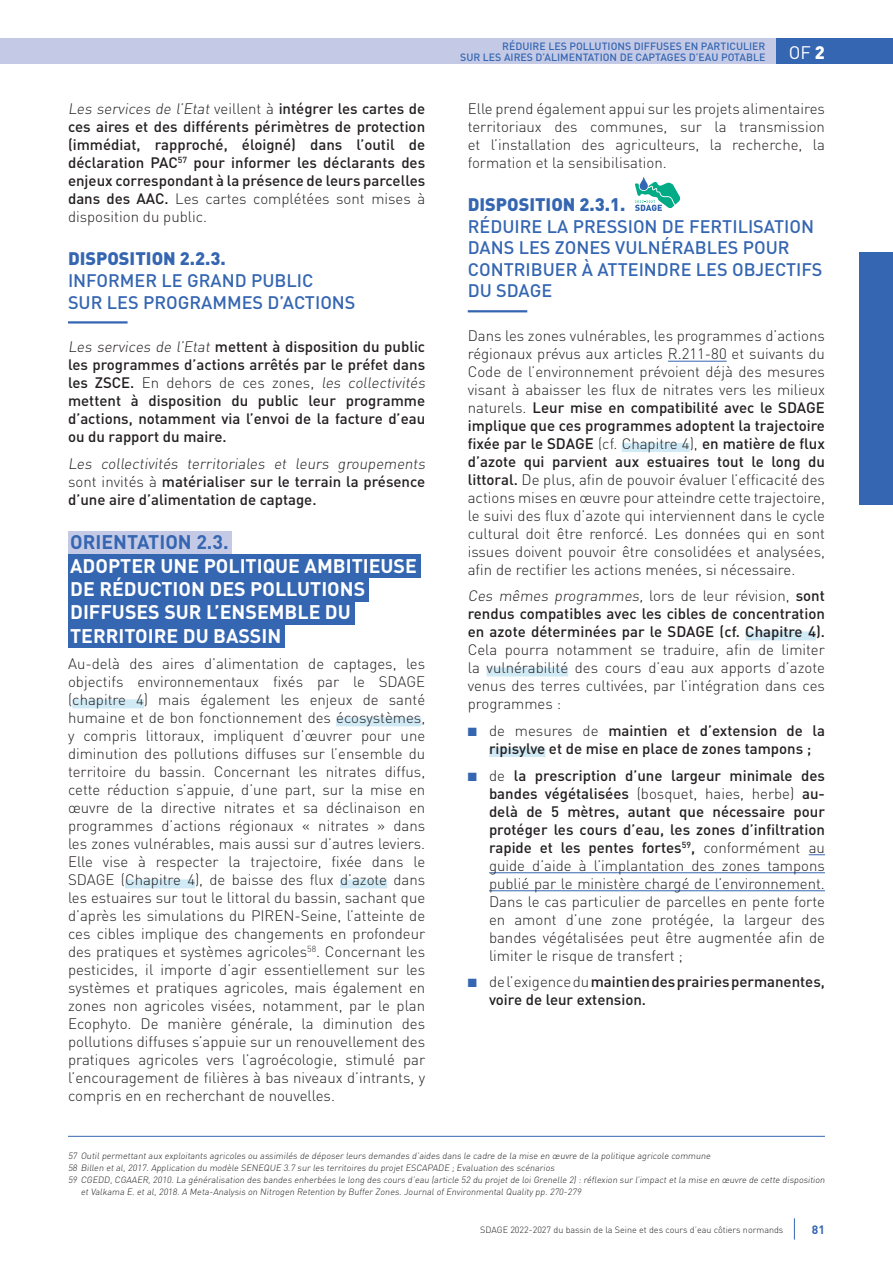
<style>
.page{position:relative;width:893px;height:1263px;background:#fff}
.page>*{position:absolute;margin:0;border:0;box-sizing:border-box;transform-origin:0 0}
.t1{font:700 19.5px/23.4px "DIN";color:#fff}
.t2{font:700 19.5px "DIN";color:#3566b1}
.t3{font:500 18px/21.6px "DIN";color:#3566b1}
.t4{font:900 18px "DIN";color:#3566b1}
.t5{font:18px "DIN";color:#fff}
.t6{font:300 15px/18px "DIN";color:#231f20;text-align:justify}
.t7{font:500 15px/18px "DIN";color:#231f20}
.t8{font:700 12px "DIN";color:#3566b1}
.t9{font:500 10.5px/10.5px "DIN";color:#3566b1;text-align:right}
.t10{font:300 9px "DIN";color:#231f20}
.s1{font-weight:300}
.s2{font-weight:900}
.s3{font-weight:500}
.s4{color:#3566b1}
</style>
<div class="page">
<svg style="left:794px;top:1218px;width:1px;height:21px"></svg>
<div style="left:0;top:38px;width:776px;height:26px;background:#c4cae6"></div>
<div style="left:776px;top:38px;width:117px;height:26px;background:#3566b1"></div>
<div style="left:859px;top:253px;width:34px;height:252px;background:#3566b1"></div>
<hr style="left:68px;top:321px;width:60px;height:2px;background:#3566b1">
<div style="left:68px;top:531px;width:164px;height:23px;background:#c4cae6"></div>
<div style="left:68px;top:554px;width:352px;height:24px;background:#3566b1"></div>
<div style="left:68px;top:578px;width:300px;height:23px;background:#3566b1"></div>
<div style="left:68px;top:601px;width:286px;height:24px;background:#3566b1"></div>
<div style="left:68px;top:624px;width:216px;height:24px;background:#3566b1"></div>
<div style="left:72px;top:699px;width:72px;height:9px;background:#d0eaf6"></div>
<div style="left:336px;top:717px;width:85px;height:9px;background:#d0eaf6"></div>
<div style="left:125px;top:879px;width:70px;height:9px;background:#d0eaf6"></div>
<div style="left:340px;top:879px;width:47px;height:9px;background:#d0eaf6"></div>
<hr style="left:68px;top:1136px;width:757px;height:1px;background:#3566b1">
<hr style="left:468px;top:310px;width:59px;height:2px;background:#3566b1">
<hr style="left:668px;top:361px;width:59px;height:1px;background:#3566b1">
<div style="left:622px;top:443px;width:68px;height:9px;background:#d0eaf6"></div>
<div style="left:745px;top:631px;width:71px;height:9px;background:#d0eaf6"></div>
<div style="left:487px;top:667px;width:81px;height:9px;background:#d0eaf6"></div>
<div style="left:489px;top:748px;width:56px;height:9px;background:#d0eaf6"></div>
<svg style="left:809px;top:854px;width:16px;height:1px"></svg>
<hr style="left:489px;top:872px;width:336px;height:1px;background:#3566b1">
<hr style="left:489px;top:890px;width:336px;height:1px;background:#3566b1">
<svg style="left:635px;top:177px;width:45px;height:34px"></svg>
<p class="t7" style="left:68px;top:100px;width:359px;text-align:justify"><span class="s1">Les services de l’Etat veillent à</span> intégrer les cartes de ces aires et des différents périmètres de protection (immédiat, rapproché, éloigné) dans l’outil de déclaration PAC<sup>57</sup> pour informer les déclarants des enjeux correspondant à la présence de leurs parcelles dans des AAC. <span class="s1">Les cartes complétées sont mises à disposition du public.</span></p>
<p class="t4" style="left:68px;top:247px;width:159px">DISPOSITION 2.2.3.</p>
<p class="t3" style="left:68px;top:269px;width:289px">INFORMER LE GRAND PUBLIC<br>SUR LES PROGRAMMES D’ACTIONS</p>
<p class="t7" style="left:68px;top:337px;width:361px"><span class="s1">Les services de l’Etat</span> mettent à disposition du public les programmes d’actions arrêtés par le préfet dans les ZSCE. <span class="s1">En dehors de ces zones, les collectivités </span>mettent à disposition du public leur programme d’actions, notamment via l’envoi de la facture d’eau ou du rapport du maire.</p>
<p class="t7" style="left:68px;top:454px;width:361px"><span class="s1">Les collectivités territoriales et leurs groupements sont invités à</span> matérialiser sur le terrain la présence d’une aire d’alimentation de captage.</p>
<h1 class="t2" style="left:70px;top:529px;width:160px">ORIENTATION 2.3.</h1>
<h1 class="t1" style="left:70px;top:553px;width:348px">ADOPTER UNE POLITIQUE AMBITIEUSE<br>DE RÉDUCTION DES POLLUTIONS<br>DIFFUSES SUR L’ENSEMBLE DU<br>TERRITOIRE DU BASSIN</h1>
<p class="t6" style="left:68px;top:655px;width:359px">Au-delà des aires d’alimentation de captages, les objectifs environnementaux fixés par le SDAGE (chapitre 4) mais également les enjeux de santé humaine et de bon fonctionnement des écosystèmes, y compris littoraux, impliquent d’œuvrer pour une diminution des pollutions diffuses sur l’ensemble du territoire du bassin. Concernant les nitrates diffus, cette réduction s’appuie, d’une part, sur la mise en œuvre de la directive nitrates et sa déclinaison en programmes d’actions régionaux « nitrates » dans les zones vulnérables, mais aussi sur d’autres leviers.<br>Elle vise à respecter la trajectoire, fixée dans le SDAGE (Chapitre 4), de baisse des flux d’azote dans les estuaires sur tout le littoral du bassin, sachant que d’après les simulations du PIREN-Seine, l’atteinte de ces cibles implique des changements en profondeur des pratiques et systèmes agricoles<sup>58</sup>. Concernant les pesticides, il importe d’agir essentiellement sur les systèmes et pratiques agricoles, mais également en zones non agricoles visées, notamment, par le plan Ecophyto. De manière générale, la diminution des pollutions diffuses s’appuie sur un renouvellement des pratiques agricoles vers l’agroécologie, stimulé par l’encouragement de filières à bas niveaux d’intrants, y compris en en recherchant de nouvelles.</p>
<p class="t9" style="left:460px;top:41px;width:307px">RÉDUIRE LES POLLUTIONS DIFFUSES EN PARTICULIER<br>SUR LES AIRES D’ALIMENTATION DE CAPTAGES D’EAU POTABLE</p>
<p class="t5" style="left:789px;top:41px;width:38px">OF <span class="s2">2</span></p>
<p class="t6" style="left:468px;top:100px;width:359px">Elle prend également appui sur les projets alimentaires territoriaux des communes, sur la transmission et l’installation des agriculteurs, la recherche, la formation et la sensibilisation.</p>
<p class="t4" style="left:468px;top:192px;width:159px">DISPOSITION 2.3.1.</p>
<p class="t3" style="left:468px;top:215px;width:356px">RÉDUIRE LA PRESSION DE FERTILISATION<br>DANS LES ZONES VULNÉRABLES POUR<br>CONTRIBUER À ATTEINDRE LES OBJECTIFS<br>DU SDAGE</p>
<p class="t6" style="left:468px;top:326px;width:359px">Dans les zones vulnérables, les programmes d’actions régionaux prévus aux articles R.211-80 et suivants du Code de l’environnement prévoient déjà des mesures visant à abaisser les flux de nitrates vers les milieux naturels. <span class="s3">Leur mise en compatibilité avec le SDAGE implique que ces programmes adoptent la trajectoire fixée par le SDAGE</span> (cf. Chapitre 4), <span class="s3">en matière de flux d’azote qui parvient aux estuaires tout le long du littoral.</span> De plus, afin de pouvoir évaluer l’efficacité des actions mises en œuvre pour atteindre cette trajectoire, le suivi des flux d’azote qui interviennent dans le cycle cultural doit être renforcé. Les données qui en sont issues doivent pouvoir être consolidées et analysées, afin de rectifier les actions menées, si nécessaire.</p>
<p class="t7" style="left:468px;top:586px;width:359px;text-align:justify"><span class="s1">Ces mêmes programmes, lors de leur révision,</span> sont rendus compatibles avec les cibles de concentration en azote déterminées par le SDAGE (cf. Chapitre 4).</p>
<p class="t6" style="left:468px;top:641px;width:359px">Cela pourra notamment se traduire, afin de limiter la vulnérabilité des cours d’eau aux apports d’azote venus des terres cultivées, par l’intégration dans ces programmes :</p>
<p class="t7" style="left:468px;top:721px;width:359px;text-align:center"><span class="s4">■</span> <span class="s1">de mesures de</span> maintien et d’extension de la ripisylve et de mise en place de zones tampons ;</p>
<p class="t6" style="left:489px;top:766px;width:337px;text-indent:-21px"><span class="s4">■</span> de <span class="s3">la prescription d’une largeur minimale des bandes végétalisées</span> (bosquet, haies, herbe) <span class="s3">au&shy;delà de 5 mètres, autant que nécessaire pour protéger les cours d’eau, les zones d’infiltration rapide et les pentes fortes</span><sup>59</sup><span class="s3">,</span> conformément au guide d’aide à l’implantation des zones tampons publié par le ministère chargé de l’environnement.<br>Dans le cas particulier de parcelles en pente forte en amont d’une zone protégée, la largeur des bandes végétalisées peut être augmentée afin de limiter le risque de transfert ;</p>
<p class="t7" style="left:489px;top:972px;width:337px;text-indent:-21px"><span class="s4">■</span> <span class="s1">de l’exigence du</span> maintien des prairies permanentes, voire de leur extension.</p>
<p class="t10" style="left:68px;top:1150px;width:646px">57 Outil permettant aux exploitants agricoles ou assimilés de déposer leurs demandes d’aides dans le cadre de la mise en œuvre de la politique agricole commune</p>
<p class="t10" style="left:68px;top:1162px;width:490px">58 Billen et al, 2017. Application du modèle SENEQUE 3.7 sur les territoires du projet ESCAPADE ; Evaluation des scénarios</p>
<p class="t10" style="left:68px;top:1174px;width:760px">59 CGEDD, CGAAER, 2010. La généralisation des bandes enherbées le long des cours d’eau (article 52 du projet de loi Grenelle 2) : réflexion sur l’impact et la mise en œuvre de cette disposition</p>
<p class="t10" style="left:81px;top:1186px;width:504px">et Valkama E. et al, 2018. A Meta-Analysis on Nitrogen Retention by Buffer Zones. Journal of Environmental Quality pp. 270-279</p>
<p class="t10" style="left:480px;top:1224px;width:305px">SDAGE 2022-2027 du bassin de la Seine et des cours d’eau côtiers normands</p>
<p class="t8" style="left:812px;top:1222px;width:15px">81</p>
</div>
